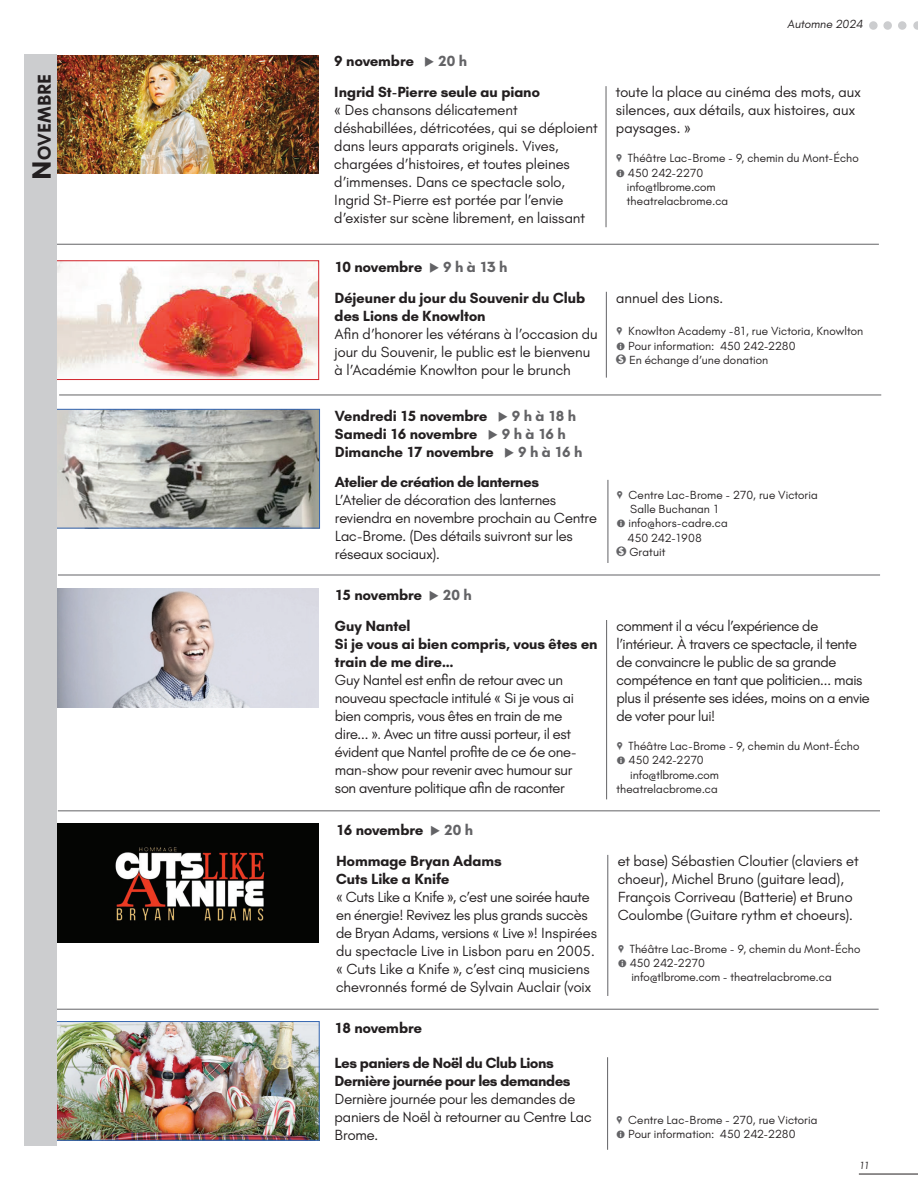
<style>
.page{position:relative;width:918px;height:1188px;background:#fff}
.page>*{position:absolute;margin:0;border:0;box-sizing:border-box;transform-origin:0 0}
.t1{font:700 18.9px "Glacial Indifference";color:#231f20}
.t2{font:15px/18px "Glacial Indifference";letter-spacing:-.01em;color:#231f20}
.t3{font:700 15px/18px "Glacial Indifference";letter-spacing:-.005em;color:#231f20}
.t4{font:12px/14.4px "Glacial Indifference";letter-spacing:.005em;color:#231f20}
.t5{font:10.5px "Glacial Indifference";color:#231f20}
.s1{font-size:27px}
.s2{color:#636366}
.s3{font-weight:700}
.s4{font-family:"Arial Narrow"}
.s5{font-family:"Modern Pictograms";color:#636366}
.s6{font-family:"Circled";color:#636366}
</style>
<div class="page">
<hr style="left:859px;top:1174px;width:59px;height:1px;background:#231f20">
<div style="left:869px;top:21px;width:9px;height:9px;background:#cccdcf;border-radius:50%"></div>
<div style="left:883px;top:21px;width:9px;height:9px;background:#cccdcf;border-radius:50%"></div>
<div style="left:898px;top:21px;width:9px;height:9px;background:#cccdcf;border-radius:50%"></div>
<svg style="left:913px;top:21px;width:5px;height:9px"></svg>
<hr style="left:606px;top:292px;width:1px;height:86px;background:#636366">
<img style="left:57px;top:262px;width:260px;height:116px">
<div style="left:54px;top:260px;width:265px;height:120px;border:1px solid #d1232a"></div>
<img style="left:57px;top:411px;width:261px;height:115px">
<div style="left:55px;top:409px;width:265px;height:119px;border:1px solid #3566b1"></div>
<hr style="left:608px;top:480px;width:1px;height:83px;background:#636366">
<hr style="left:606px;top:86px;width:1px;height:141px;background:#636366">
<hr style="left:606px;top:620px;width:1px;height:179px;background:#636366">
<hr style="left:608px;top:855px;width:1px;height:141px;background:#636366">
<img style="left:57px;top:55px;width:262px;height:119px">
<img style="left:57px;top:589px;width:262px;height:119px">
<img style="left:57px;top:824px;width:262px;height:119px">
<hr style="left:59px;top:395px;width:822px;height:1px;background:#636366">
<hr style="left:57px;top:244px;width:822px;height:1px;background:#636366">
<hr style="left:58px;top:575px;width:822px;height:1px;background:#636366">
<hr style="left:58px;top:811px;width:822px;height:1px;background:#636366">
<hr style="left:57px;top:1009px;width:822px;height:1px;background:#636366">
<img style="left:57px;top:1023px;width:260px;height:116px">
<div style="left:49px;top:1021px;width:270px;height:120px;border:1px solid #3566b1"></div>
<hr style="left:607px;top:1057px;width:1px;height:93px;background:#636366">
<div style="left:25px;top:55px;width:32px;height:1091px;background:#cccdcf"></div>
<p class="t1" style="left:33px;top:180px;width:107px;rotate:-90deg"><span class="s1">N</span> ovembre</p>
<p class="t3" style="left:334px;top:52px;width:134px">9 novembre <span class="s2">◆ 20 h</span></p>
<p class="t4" style="left:787px;top:17px;width:79px">Automne 2024</p>
<p class="t2" style="left:334px;top:83px;width:265px"><span class="s3">Ingrid St-Pierre seule au piano<br></span><span class="s4">«</span> Des chansons délicatement déshabillées, détricotées, qui se déploient dans leurs apparats originels. Vives, chargées d’histoires, et toutes pleines d’immenses. Dans ce spectacle solo, Ingrid St-Pierre est portée par l’envie d’exister sur scène librement, en laissant</p>
<p class="t2" style="left:616px;top:83px;width:246px">toute la place au cinéma des mots, aux silences, aux détails, aux histoires, aux paysages. <span class="s4">»</span></p>
<p class="t4" style="left:616px;top:151px;width:244px"><span class="s5">,</span> Théâtre Lac-Brome - 9, chemin du Mont-Écho</p>
<p class="t4" style="left:616px;top:165px;width:89px"><span class="s5">=</span> 450 242-2270</p>
<p class="t4" style="left:627px;top:180px;width:90px">info@tlbrome.com</p>
<p class="t4" style="left:627px;top:194px;width:103px">theatrelacbrome.ca</p>
<p class="t3" style="left:335px;top:258px;width:174px">10 novembre <span class="s2">◆ 9 h à 13 h</span></p>
<p class="t3" style="left:335px;top:289px;width:252px">Déjeuner du jour du Souvenir du Club des Lions de Knowlton</p>
<p class="t2" style="left:335px;top:325px;width:265px">Afin d’honorer les vétérans à l’occasion du jour du Souvenir, le public est le bienvenu à l’Académie Knowlton pour le brunch</p>
<p class="t3" style="left:335px;top:407px;width:249px">Vendredi 15 novembre <span class="s2">◆ 9 h à 18 h<br></span>Samedi 16 novembre <span class="s2">◆ 9 h à 16 h<br></span>Dimanche 17 novembre <span class="s2">◆ 9 h à 16 h</span></p>
<p class="t2" style="left:616px;top:289px;width:109px">annuel des Lions.</p>
<p class="t4" style="left:616px;top:324px;width:249px"><span class="s5">,</span> Knowlton Academy -81, rue Victoria, Knowlton <span class="s5">=</span> Pour information: 450 242-2280<br><span class="s6">$</span> En échange d’une donation</p>
<p class="t3" style="left:335px;top:473px;width:206px">Atelier de création de lanternes</p>
<p class="t2" style="left:335px;top:490px;width:264px">L’Atelier de décoration des lanternes reviendra en novembre prochain au Centre Lac-Brome. (Des détails suivront sur les réseaux sociaux).</p>
<p class="t4" style="left:616px;top:487px;width:203px"><span class="s5">,</span> Centre Lac-Brome - 270, rue Victoria</p>
<p class="t4" style="left:630px;top:502px;width:91px">Salle Buchanan 1</p>
<p class="t4" style="left:616px;top:516px;width:113px"><span class="s5">=</span> info@hors-cadre.ca</p>
<p class="t4" style="left:628px;top:531px;width:76px">450 242-1908</p>
<p class="t4" style="left:616px;top:545px;width:50px"><span class="s6">$</span> Gratuit</p>
<p class="t3" style="left:335px;top:586px;width:138px">15 novembre <span class="s2">◆ 20 h</span></p>
<p class="t3" style="left:335px;top:617px;width:264px">Guy Nantel<br>Si je vous ai bien compris, vous êtes en train de me dire…</p>
<p class="t2" style="left:335px;top:671px;width:244px">Guy Nantel est enfin de retour avec un nouveau spectacle intitulé <span class="s4">«</span> Si je vous ai bien compris, vous êtes en train de me dire... <span class="s4">».</span> Avec un titre aussi porteur, il est évident que Nantel profite de ce 6e one&shy;man-show pour revenir avec humour sur son aventure politique afin de raconter</p>
<p class="t3" style="left:336px;top:821px;width:138px">16 novembre <span class="s2">◆ 20 h</span></p>
<p class="t2" style="left:616px;top:617px;width:255px">comment il a vécu l’expérience de l’intérieur. À travers ce spectacle, il tente de convaincre le public de sa grande compétence en tant que politicien... mais plus il présente ses idées, moins on a envie de voter pour lui!</p>
<p class="t4" style="left:617px;top:739px;width:244px"><span class="s5">,</span> Théâtre Lac-Brome - 9, chemin du Mont-Écho</p>
<p class="t4" style="left:617px;top:753px;width:89px"><span class="s5">=</span> 450 242-2270</p>
<p class="t4" style="left:630px;top:767px;width:90px">info@tlbrome.com</p>
<p class="t4" style="left:617px;top:782px;width:103px">theatrelacbrome.ca</p>
<p class="t2" style="left:336px;top:852px;width:262px"><span class="s3">Hommage Bryan Adams<br>Cuts Like a Knife<br></span><span class="s4">«</span> Cuts Like a Knife <span class="s4">»</span>, c’est une soirée haute en énergie! Revivez les plus grands succès de Bryan Adams, versions <span class="s4">«</span> Live <span class="s4">»</span>! Inspirées du spectacle Live in Lisbon paru en 2005. <span class="s4">«</span> Cuts Like a Knife <span class="s4">»</span>, c’est cinq musiciens chevronnés formé de Sylvain Auclair (voix</p>
<p class="t2" style="left:618px;top:852px;width:242px">et base) Sébastien Cloutier (claviers et choeur), Michel Bruno (guitare lead), François Corriveau (Batterie) et Bruno Coulombe (Guitare rythm et choeurs).</p>
<p class="t4" style="left:618px;top:941px;width:244px"><span class="s5">,</span> Théâtre Lac-Brome - 9, chemin du Mont-Écho</p>
<p class="t4" style="left:618px;top:956px;width:89px"><span class="s5">=</span> 450 242-2270</p>
<p class="t4" style="left:631px;top:970px;width:202px">info@tlbrome.com - theatrelacbrome.ca</p>
<p class="t3" style="left:335px;top:1019px;width:89px">18 novembre</p>
<p class="t3" style="left:335px;top:1054px;width:237px">Les paniers de Noël du Club Lions<br>Dernière journée pour les demandes</p>
<p class="t2" style="left:335px;top:1090px;width:258px">Dernière journée pour les demandes de paniers de Noël à retourner au Centre Lac<br>Brome.</p>
<p class="t4" style="left:616px;top:1112px;width:203px"><span class="s5">,</span> Centre Lac-Brome - 270, rue Victoria <span class="s5">=</span> Pour information: 450 242-2280</p>
<p class="t5" style="left:859px;top:1159px;width:14px">11</p>
</div>
